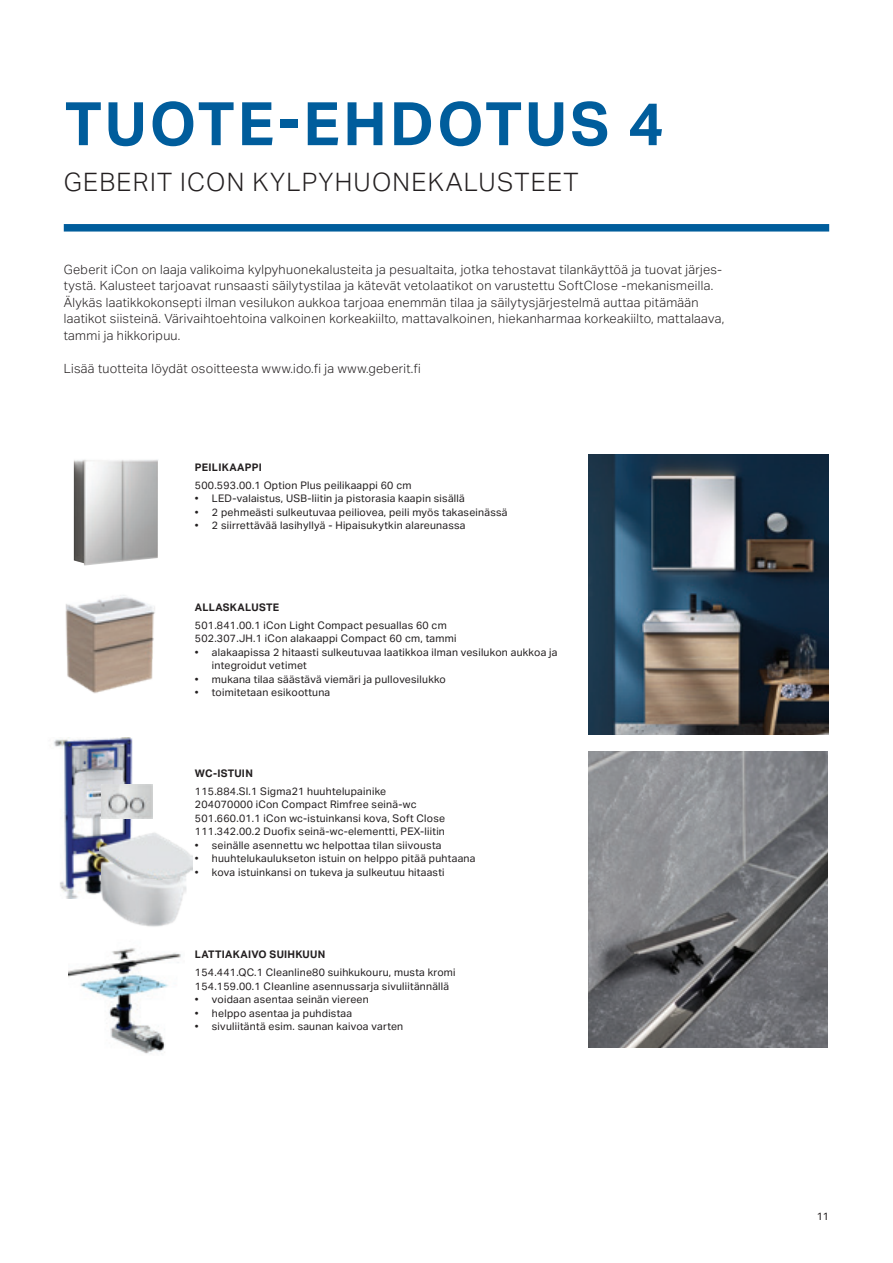
<style>
.page{position:relative;width:893px;height:1263px;background:#fff}
.page>*{position:absolute;margin:0;border:0;box-sizing:border-box;transform-origin:0 0}
.t1{font:700 60px "Aktiv Grotesk Geberit";letter-spacing:.05em;color:#005d9c}
.t2{font:300 25.5px "Aktiv Grotesk Geberit";letter-spacing:.05em;color:#231f20}
.t3{font:300 12.75px/16.5px "Aktiv Grotesk Geberit";letter-spacing:.025em;color:#231f20}
.t4{font:10.5px/13.5px "Aktiv Grotesk Geberit";letter-spacing:.025em;color:#231f20}
.t5{font:700 10.5px "Aktiv Grotesk Geberit";letter-spacing:.025em;color:#231f20}
</style>
<div class="page">
<img style="left:54px;top:737px;width:99px;height:162px">
<img style="left:69px;top:948px;width:112px;height:106px">
<img style="left:588px;top:751px;width:240px;height:297px">
<div style="left:64px;top:224px;width:765px;height:8px;background:#005d9c"></div>
<img style="left:589px;top:454px;width:239px;height:280px">
<img style="left:105px;top:902px;width:76px;height:25px">
<img style="left:100px;top:810px;width:92px;height:92px">
<img style="left:74px;top:459px;width:84px;height:107px">
<img style="left:102px;top:784px;width:50px;height:34px">
<img style="left:65px;top:595px;width:90px;height:99px">
<h1 class="t1" style="left:65px;top:87px;width:601px">TUOTE-EHDOTUS 4</h1>
<h2 class="t2" style="left:64px;top:167px;width:516px">GEBERIT ICON KYLPYHUONEKALUSTEET</h2>
<p class="t3" style="left:64px;top:261px;width:662px">Geberit iCon on laaja valikoima kylpyhuonekalusteita ja pesualtaita, jotka tehostavat tilankäyttöä ja tuovat järjes&shy;tystä. Kalusteet tarjoavat runsaasti säilytystilaa ja kätevät vetolaatikot on varustettu SoftClose -mekanismeilla.<br>Älykäs laatikkokonsepti ilman vesilukon aukkoa tarjoaa enemmän tilaa ja säilytysjärjestelmä auttaa pitämään laatikot siisteinä. Värivaihtoehtoina valkoinen korkeakiilto, mattavalkoinen, hiekanharmaa korkeakiilto, mattalaava, tammi ja hikkoripuu.</p>
<p class="t3" style="left:64px;top:360px;width:358px">Lisää tuotteita löydät osoitteesta www.ido.fi ja www.geberit.fi</p>
<p class="t5" style="left:195px;top:461px;width:69px">PEILIKAAPPI</p>
<p class="t4" style="left:195px;top:478px;width:218px">500.593.00.1 Option Plus peilikaappi 60 cm</p>
<p class="t4" style="left:195px;top:491px;width:271px">• LED-valaistus, USB-liitin ja pistorasia kaapin sisällä</p>
<p class="t4" style="left:195px;top:505px;width:314px">• 2 pehmeästi sulkeutuvaa peiliovea, peili myös takaseinässä</p>
<p class="t4" style="left:195px;top:518px;width:272px">• 2 siirrettävää lasihyllyä - Hipaisukytkin alareunassa</p>
<p class="t5" style="left:195px;top:601px;width:86px">ALLASKALUSTE</p>
<p class="t4" style="left:195px;top:618px;width:263px">501.841.00.1 iCon Light Compact pesuallas 60 cm<br>502.307.JH.1 iCon alakaappi Compact 60 cm, tammi</p>
<p class="t4" style="left:212px;top:645px;width:347px;text-indent:-17px">• alakaapissa 2 hitaasti sulkeutuvaa laatikkoa ilman vesilukon aukkoa ja integroidut vetimet</p>
<p class="t4" style="left:195px;top:672px;width:253px">• mukana tilaa säästävä viemäri ja pullovesilukko</p>
<p class="t4" style="left:195px;top:686px;width:137px">• toimitetaan esikoottuna</p>
<p class="t5" style="left:195px;top:767px;width:59px">WC-ISTUIN</p>
<p class="t4" style="left:195px;top:784px;width:252px">115.884.SI.1 Sigma21 huuhtelupainike 204070000 iCon Compact Rimfree seinä-wc 501.660.01.1 iCon wc-istuinkansi kova, Soft Close 111.342.00.2 Duofix seinä-wc-elementti, PEX-liitin</p>
<p class="t4" style="left:195px;top:838px;width:248px">• seinälle asennettu wc helpottaa tilan siivousta</p>
<p class="t4" style="left:195px;top:852px;width:282px">• huuhtelukaulukseton istuin on helppo pitää puhtaana</p>
<p class="t4" style="left:195px;top:865px;width:251px">• kova istuinkansi on tukeva ja sulkeutuu hitaasti</p>
<p class="t5" style="left:195px;top:948px;width:132px">LATTIAKAIVO SUIHKUUN</p>
<p class="t4" style="left:195px;top:965px;width:262px">154.441.QC.1 Cleanline80 suihkukouru, musta kromi<br>154.159.00.1 Cleanline asennussarja sivuliitännällä</p>
<p class="t4" style="left:195px;top:992px;width:175px">• voidaan asentaa seinän viereen</p>
<p class="t4" style="left:195px;top:1006px;width:159px">• helppo asentaa ja puhdistaa</p>
<p class="t4" style="left:195px;top:1019px;width:210px">• sivuliitäntä esim. saunan kaivoa varten</p>
<p class="t4" style="left:817px;top:1210px;width:14px">11</p>
</div>
